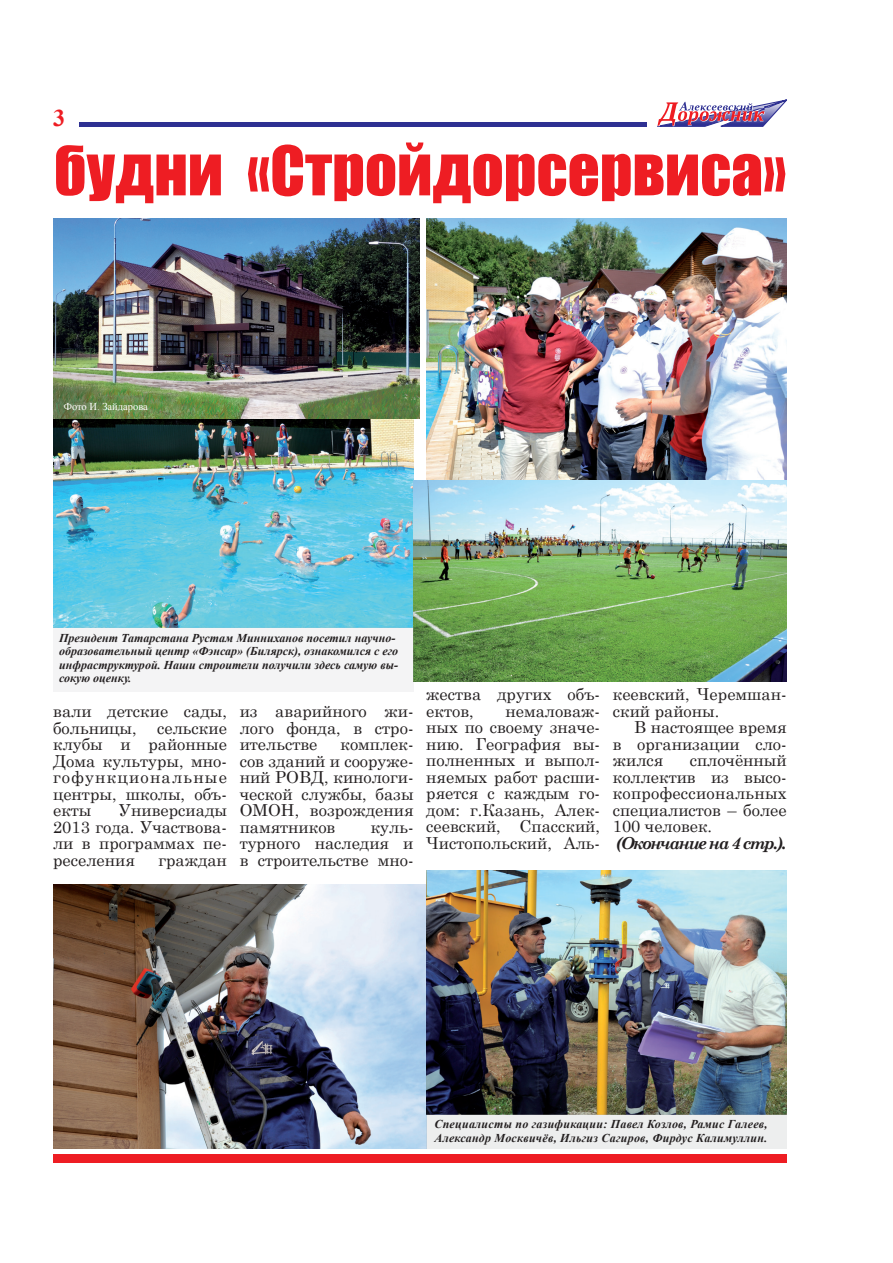
<style>
.page{position:relative;width:893px;height:1263px;background:#fff}
.page>*{position:absolute;margin:0;border:0;box-sizing:border-box;transform-origin:0 0}
.t1{font:63px "Impact";color:#ee1d23}
.t2{font:700 24px "Times New Roman";color:#ee1d23}
.t3{font:16.5px/16.5px "Century Schoolbook";color:#231f20;text-align:justify}
.t4{font:italic 700 16.5px "Century Schoolbook";letter-spacing:-.09em;color:#231f20}
.t5{font:italic 700 12px/13.5px "Times New Roman";color:#231f20}
.t6{font:italic 700 12px/13.5px "Times New Roman";letter-spacing:.02em;color:#231f20}
.t7{font:10.5px "Times New Roman";color:#fff}
</style>
<div class="page">
<hr style="left:80px;top:122px;width:567px;height:4px;background:#2e3092">
<div style="left:53px;top:1154px;width:734px;height:9px;background:#ee1d23"></div>
<svg style="left:657px;top:100px;width:130px;height:26px"></svg>
<img style="left:53px;top:418px;width:361px;height:209px">
<img style="left:53px;top:218px;width:367px;height:200px">
<img style="left:426px;top:218px;width:360px;height:262px">
<img style="left:53px;top:884px;width:373px;height:264px">
<div style="left:53px;top:218px;width:174px;height:19px;background:#5595cf"></div>
<img style="left:426px;top:871px;width:361px;height:243px">
<img style="left:413px;top:480px;width:373px;height:202px">
<div style="left:53px;top:627px;width:360px;height:65px;background:#f4f4f5"></div>
<div style="left:426px;top:1114px;width:361px;height:34px;background:#edeeee"></div>
<h2 class="t2" style="left:53px;top:102px;width:13px">3</h2>
<h1 class="t1" style="left:54px;top:122px;width:734px">будни «Стройдорсервиса»</h1>
<p class="t7" style="left:64px;top:400px;width:86px">Фото И. Зайдарова</p>
<p class="t5" style="left:59px;top:631px;width:341px">Президент Татарстана Рустам Минниханов посетил научно&shy;образовательный центр «Фэнсар» (Билярск), ознакомился с его инфраструктурой. Наши строители получили здесь самую вы&shy;сокую оценку.</p>
<p class="t3" style="left:53px;top:701px;width:175px">вали детские сады, больницы, сельские клубы и районные Дома культуры, мно&shy;гофункциональные центры, школы, объ&shy;екты</p>
<p class="t3" style="left:53px;top:800px;width:175px;text-indent:66px">Универсиады 2013 года. Участвова&shy;ли в программах пе&shy;реселения</p>
<p class="t3" style="left:159px;top:850px;width:70px">граждан</p>
<p class="t3" style="left:240px;top:701px;width:175px">из аварийного жи&shy;лого фонда, в стро&shy;ительстве</p>
<p class="t3" style="left:240px;top:734px;width:175px;text-indent:101px">комплек&shy;сов зданий и сооруже&shy;ний РОВД, кинологи&shy;ческой службы, базы ОМОН, возрождения памятников</p>
<p class="t3" style="left:240px;top:817px;width:175px;text-indent:131px">куль&shy;турного наследия и в строительстве мно-</p>
<p class="t3" style="left:426px;top:685px;width:175px">жества других объ&shy;ектов,</p>
<p class="t3" style="left:426px;top:701px;width:175px;text-indent:79px">немаловаж&shy;ных по своему значе&shy;нию. География вы&shy;полненных и выпол&shy;няемых работ расши&shy;ряется с каждым го&shy;дом: г.Казань, Алек&shy;сеевский, Спасский, Чистопольский, Аль-</p>
<p class="t3" style="left:613px;top:685px;width:175px">кеевский, Черемшан&shy;ский районы.</p>
<p class="t3" style="left:613px;top:718px;width:175px;text-indent:21px">В настоящее время в организации сло&shy;жился</p>
<p class="t3" style="left:613px;top:751px;width:175px;text-indent:77px">сплочённый коллектив из высо&shy;копрофессиональных специалистов – более 100 человек.</p>
<p class="t4" style="left:616px;top:830px;width:172px">(Окончание на 4 стр.).</p>
<p class="t6" style="left:434px;top:1117px;width:335px">Специалисты по газификации: Павел Козлов, Рамис Галеев,<br>Александр Москвичёв, Ильгиз Сагиров, Фирдус Калимуллин.</p>
</div>
